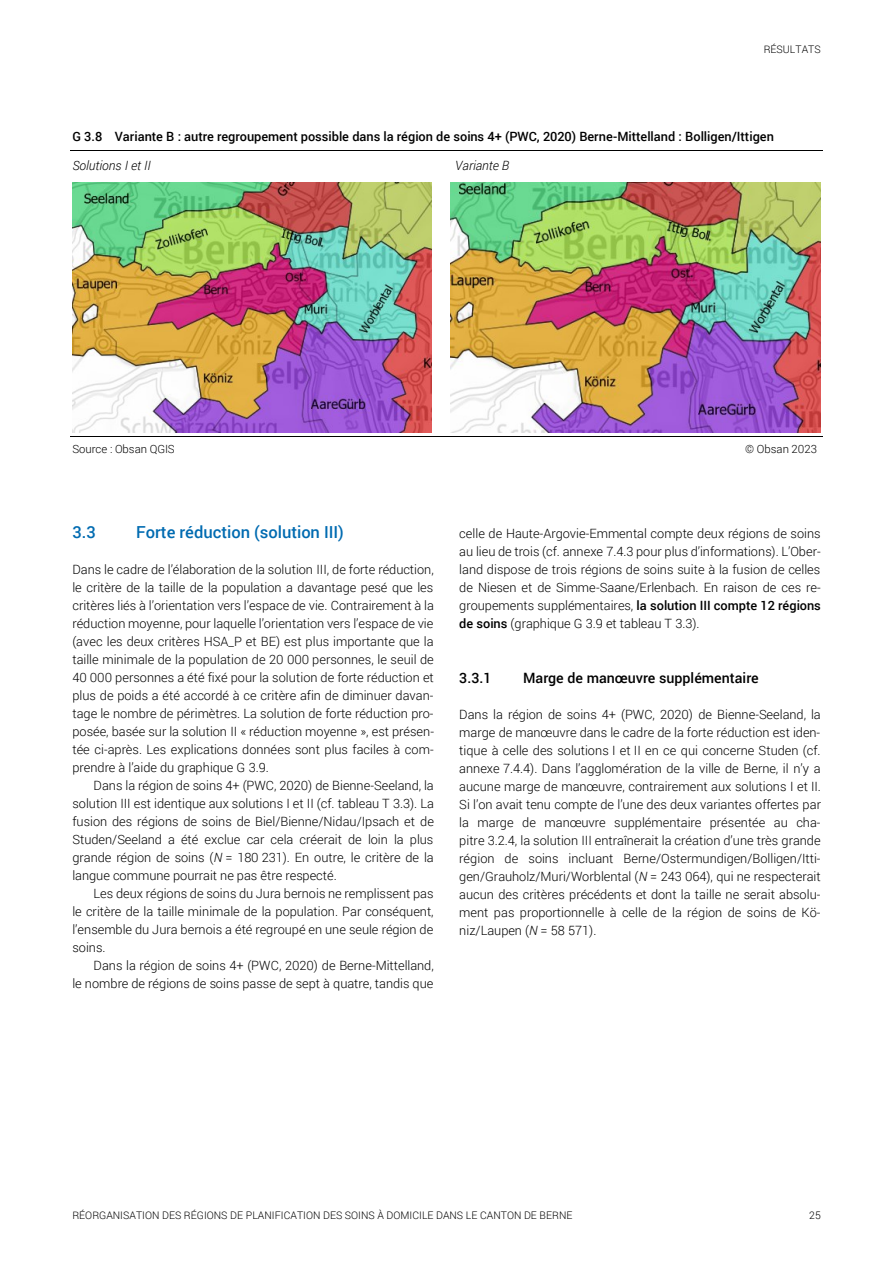
<style>
.page{position:relative;width:893px;height:1264px;background:#fff}
.page>*{position:absolute;margin:0;border:0;box-sizing:border-box;transform-origin:0 0}
.t1{font:500 16.5px "Roboto";color:#006bb1}
.t2{font:500 14.25px "Roboto";color:#000}
.t3{font:300 12.75px/18px "Roboto";color:#000;text-align:justify}
.t4{font:500 12.75px "Roboto";color:#000}
.t5{font:italic 300 12.75px "Roboto";color:#000}
.t6{font:300 11.4px "Roboto";color:#000}
.t7{font:300 10.5px "Roboto";color:#000}
.s1{font-style:italic}
.s2{font-weight:500}
</style>
<div class="page">
<hr style="left:70px;top:150px;width:753px;height:1px;background:#000">
<hr style="left:70px;top:435px;width:753px;height:1px;background:#000">
<img style="left:72px;top:183px;width:359px;height:249px">
<img style="left:451px;top:183px;width:370px;height:249px">
<p class="t7" style="left:764px;top:42px;width:59px">RÉSULTATS</p>
<p class="t4" style="left:72px;top:128px;width:703px">G 3.8 Variante B : autre regroupement possible dans la région de soins 4+ (PWC, 2020) Berne-Mittelland : Bolligen/Ittigen</p>
<p class="t5" style="left:72px;top:157px;width:80px">Solutions I et II</p>
<p class="t5" style="left:455px;top:157px;width:56px">Variante B</p>
<p class="t6" style="left:72px;top:440px;width:104px">Source : Obsan QGIS</p>
<p class="t6" style="left:745px;top:440px;width:73px">© Obsan 2023</p>
<h2 class="t1" style="left:72px;top:520px;width:25px">3.3</h2>
<h2 class="t1" style="left:136px;top:520px;width:209px">Forte réduction (solution III)</h2>
<p class="t3" style="left:72px;top:559px;width:363px">Dans le cadre de l’élaboration de la solution III, de forte réduction, le critère de la taille de la population a davantage pesé que les critères liés à l’orientation vers l’espace de vie. Contrairement à la réduction moyenne, pour laquelle l’orientation vers l’espace de vie (avec les deux critères HSA_P et BE) est plus importante que la taille minimale de la population de 20 000 personnes, le seuil de 40 000 personnes a été fixé pour la solution de forte réduction et plus de poids a été accordé à ce critère afin de diminuer davan&shy;tage le nombre de périmètres. La solution de forte réduction pro&shy;posée, basée sur la solution II « réduction moyenne », est présen&shy;tée ci-après. Les explications données sont plus faciles à com&shy;prendre à l’aide du graphique G 3.9.</p>
<p class="t3" style="left:72px;top:775px;width:363px;text-indent:21px">Dans la région de soins 4+ (PWC, 2020) de Bienne-Seeland, la solution III est identique aux solutions I et II (cf. tableau T 3.3). La fusion des régions de soins de Biel/Bienne/Nidau/Ipsach et de Studen/Seeland a été exclue car cela créerait de loin la plus grande région de soins (<span class="s1">N</span> = 180 231). En outre, le critère de la langue commune pourrait ne pas être respecté.</p>
<p class="t3" style="left:72px;top:883px;width:363px;text-indent:21px">Les deux régions de soins du Jura bernois ne remplissent pas le critère de la taille minimale de la population. Par conséquent, l’ensemble du Jura bernois a été regroupé en une seule région de soins.</p>
<p class="t3" style="left:72px;top:955px;width:363px;text-align:right">Dans la région de soins 4+ (PWC, 2020) de Berne-Mittelland,<br>le nombre de régions de soins passe de sept à quatre, tandis que</p>
<p class="t3" style="left:459px;top:523px;width:363px">celle de Haute-Argovie-Emmental compte deux régions de soins au lieu de trois (cf. annexe 7.4.3 pour plus d’informations). L’Ober&shy;land dispose de trois régions de soins suite à la fusion de celles de Niesen et de Simme-Saane/Erlenbach. En raison de ces re&shy;groupements supplémentaires, <span class="s2">la solution III compte 12 régions de soins</span> (graphique G 3.9 et tableau T 3.3).</p>
<h3 class="t2" style="left:459px;top:668px;width:34px">3.3.1</h3>
<h3 class="t2" style="left:523px;top:668px;width:237px">Marge de manœuvre supplémentaire</h3>
<p class="t3" style="left:459px;top:705px;width:363px">Dans la région de soins 4+ (PWC, 2020) de Bienne-Seeland, la marge de manœuvre dans le cadre de la forte réduction est iden&shy;tique à celle des solutions I et II en ce qui concerne Studen (cf. annexe 7.4.4). Dans l’agglomération de la ville de Berne, il n’y a aucune marge de manœuvre, contrairement aux solutions I et II.<br>Si l’on avait tenu compte de l’une des deux variantes offertes par la marge de manœuvre supplémentaire présentée au cha&shy;pitre 3.2.4, la solution III entraînerait la création d’une très grande région de soins incluant Berne/Ostermundigen/Bolligen/Itti&shy;gen/Grauholz/Muri/Worblental (<span class="s1">N</span> = 243 064), qui ne respecterait aucun des critères précédents et dont la taille ne serait absolu&shy;ment pas proportionnelle à celle de la région de soins de Kö&shy;niz/Laupen (<span class="s1">N</span> = 58 571).</p>
<p class="t7" style="left:72px;top:1207px;width:502px">RÉORGANISATION DES RÉGIONS DE PLANIFICATION DES SOINS À DOMICILE DANS LE CANTON DE BERNE</p>
<p class="t7" style="left:809px;top:1207px;width:13px">25</p>
</div>
